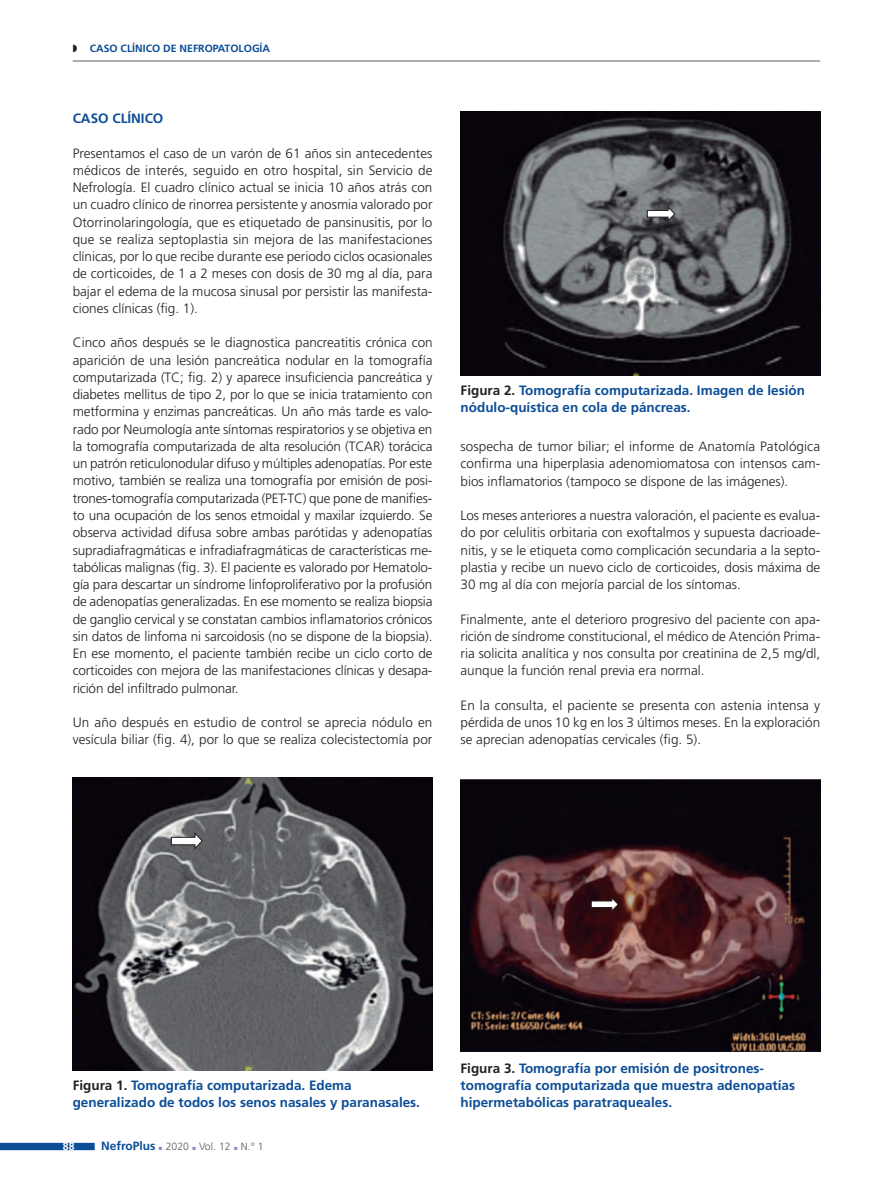
<style>
.page{position:relative;width:893px;height:1191px;background:#fff}
.page>*{position:absolute;margin:0;border:0;box-sizing:border-box;transform-origin:0 0}
.t1{font:300 13.5px/17.2px "Frutiger";color:#221f1f;text-align:justify}
.t2{font:700 13.5px/17.2px "Frutiger";color:#0c4d96}
.t3{font:700 12px "Frutiger";color:#0c4d96}
.t4{font:700 10.5px "Frutiger";color:#0c4d96}
.t5{font:300 10.5px "Frutiger";color:#57585a}
.t6{font:700 10.5px "Frutiger";color:#fff}
.s1{color:#221f1f}
.s2{color:#8590bf}
</style>
<div class="page">
<svg style="left:0;top:1142px;width:95px;height:8px"></svg>
<hr style="left:73px;top:60px;width:747px;height:2px;background:#939597">
<img style="left:73px;top:777px;width:359px;height:294px">
<svg style="left:171px;top:832px;width:32px;height:18px"></svg>
<img style="left:460px;top:779px;width:360px;height:273px">
<svg style="left:590px;top:896px;width:29px;height:17px"></svg>
<img style="left:461px;top:112px;width:359px;height:264px">
<svg style="left:646px;top:206px;width:30px;height:16px"></svg>
<p class="t4" style="left:73px;top:42px;width:199px"><span class="s1">◗◗</span> CASO CLÍNICO DE NEFROPATOLOGÍA</p>
<p class="t2" style="left:73px;top:110px;width:92px">CASO CLÍNICO</p>
<p class="t1" style="left:73px;top:145px;width:361px">Presentamos el caso de un varón de 61 años sin antecedentes médicos de interés, seguido en otro hospital, sin Servicio de Nefrología. El cuadro clínico actual se inicia 10 años atrás con un cuadro clínico de rinorrea persistente y anosmia valorado por Otorrinolaringología, que es etiquetado de pansinusitis, por lo que se realiza septoplastia sin mejora de las manifestaciones clínicas, por lo que recibe durante ese periodo ciclos ocasionales de corticoides, de 1 a 2 meses con dosis de 30 mg al día, para bajar el edema de la mucosa sinusal por persistir las manifesta&shy;ciones clínicas (fig. 1).</p>
<p class="t1" style="left:73px;top:335px;width:362px">Cinco años después se le diagnostica pancreatitis crónica con aparición de una lesión pancreática nodular en la tomografía computarizada (TC; fig. 2) y aparece insuficiencia pancreática y diabetes mellitus de tipo 2, por lo que se inicia tratamiento con metformina y enzimas pancreáticas. Un año más tarde es valo&shy;rado por Neumología ante síntomas respiratorios y se objetiva en la tomografía computarizada de alta resolución (TCAR) torácica un patrón reticulonodular difuso y múltiples adenopatías. Por este motivo, también se realiza una tomografía por emisión de posi&shy;trones-tomografía computarizada (PET-TC) que pone de manifies&shy;to una ocupación de los senos etmoidal y maxilar izquierdo. Se observa actividad difusa sobre ambas parótidas y adenopatías supradiafragmáticas e infradiafragmáticas de características me&shy;tabólicas malignas (fig. 3). El paciente es valorado por Hematolo&shy;gía para descartar un síndrome linfoproliferativo por la profusión de adenopatías generalizadas. En ese momento se realiza biopsia de ganglio cervical y se constatan cambios inflamatorios crónicos sin datos de linfoma ni sarcoidosis (no se dispone de la biopsia).<br>En ese momento, el paciente también recibe un ciclo corto de corticoides con mejora de las manifestaciones clínicas y desapa&shy;rición del infiltrado pulmonar.</p>
<p class="t1" style="left:73px;top:715px;width:361px">Un año después en estudio de control se aprecia nódulo en vesícula biliar (fig. 4), por lo que se realiza colecistectomía por</p>
<p class="t2" style="left:461px;top:381px;width:346px"><span class="s1">Figura 2.</span> Tomografía computarizada. Imagen de lesión nódulo-quística en cola de páncreas.</p>
<p class="t1" style="left:460px;top:439px;width:361px">sospecha de tumor biliar; el informe de Anatomía Patológica confirma una hiperplasia adenomiomatosa con intensos cam&shy;bios inflamatorios (tampoco se dispone de las imágenes).</p>
<p class="t1" style="left:460px;top:508px;width:361px">Los meses anteriores a nuestra valoración, el paciente es evalua&shy;do por celulitis orbitaria con exoftalmos y supuesta dacrioade&shy;nitis, y se le etiqueta como complicación secundaria a la septo&shy;plastia y recibe un nuevo ciclo de corticoides, dosis máxima de 30 mg al día con mejoría parcial de los síntomas.</p>
<p class="t1" style="left:460px;top:611px;width:361px">Finalmente, ante el deterioro progresivo del paciente con apa&shy;rición de síndrome constitucional, el médico de Atención Prima&shy;ria solicita analítica y nos consulta por creatinina de 2,5 mg/dl, aunque la función renal previa era normal.</p>
<p class="t1" style="left:460px;top:697px;width:361px">En la consulta, el paciente se presenta con astenia intensa y pérdida de unos 10 kg en los 3 últimos meses. En la exploración se aprecian adenopatías cervicales (fig. 5).</p>
<p class="t2" style="left:73px;top:1076px;width:349px"><span class="s1">Figura 1.</span> Tomografía computarizada. Edema generalizado de todos los senos nasales y paranasales.</p>
<p class="t6" style="left:63px;top:1140px;width:13px">88</p>
<p class="t3" style="left:101px;top:1139px;width:56px">NefroPlus</p>
<p class="t5" style="left:159px;top:1142px;width:106px"><span class="s2">■</span> 2020 <span class="s2">■</span> Vol. 12 <span class="s2">■</span> N.° 1</p>
<p class="t2" style="left:460px;top:1059px;width:336px"><span class="s1">Figura 3.</span> Tomografía por emisión de positrones&shy;tomografía computarizada que muestra adenopatías hipermetabólicas paratraqueales.</p>
</div>
